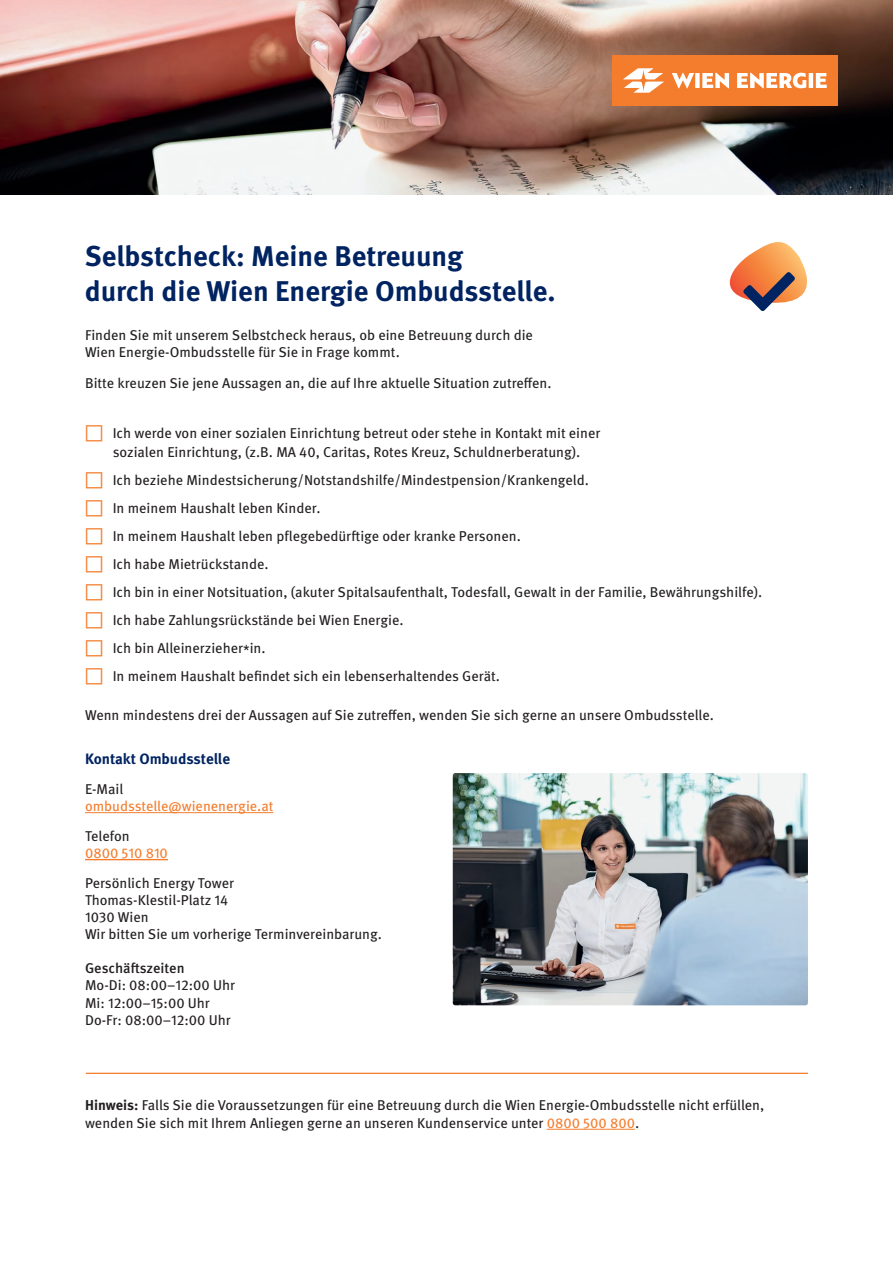
<style>
.page{position:relative;width:893px;height:1263px;background:#fff}
.page>*{position:absolute;margin:0;border:0;box-sizing:border-box;transform-origin:0 0}
.t1{font:700 28.5px/35.2px "Meta OT";color:#002361}
.t2{font:700 15px "Meta OT";letter-spacing:-.005em;color:#002361}
.t3{font:14.25px/17.1px "Meta OT";color:#231f20}
.t4{font:14.25px "Meta OT";color:#f47d2d}
.t5{font:500 14.25px "Meta OT";color:#231f20}
.s1{font-weight:300;font-size:21.75px;color:#f47d2d}
.s2{font-weight:700}
.s3{color:#f47d2d}
</style>
<div class="page">
<img style="left:0;top:0;width:893px;height:195px">
<img style="left:453px;top:773px;width:355px;height:232px">
<svg style="left:729px;top:242px;width:78px;height:69px"></svg>
<div style="left:612px;top:55px;width:226px;height:51px;background:#f47d2d"></div>
<svg style="left:623px;top:68px;width:204px;height:25px"></svg>
<hr style="left:547px;top:1129px;width:88px;height:1px;background:#f47d2d">
<hr style="left:86px;top:1073px;width:722px;height:1px;background:#f47d2d">
<hr style="left:85px;top:812px;width:188px;height:1px;background:#f47d2d">
<hr style="left:85px;top:859px;width:83px;height:1px;background:#f47d2d">
<h1 class="t1" style="left:85px;top:239px;width:472px">Selbstcheck: Meine Betreuung<br>durch die Wien Energie Ombudsstelle.</h1>
<p class="t3" style="left:85px;top:327px;width:449px">Finden Sie mit unserem Selbstcheck heraus, ob eine Betreuung durch die<br>Wien Energie-Ombudsstelle für Sie in Frage kommt.</p>
<p class="t3" style="left:85px;top:375px;width:468px">Bitte kreuzen Sie jene Aussagen an, die auf Ihre aktuelle Situation zutreffen.</p>
<p class="t3" style="left:85px;top:423px;width:517px;line-height:19.5px;text-align:center"><span class="s1">□</span> Ich werde von einer sozialen Einrichtung betreut oder stehe in Kontakt mit einer sozialen Einrichtung, (z.B. MA 40, Caritas, Rotes Kreuz, Schuldnerberatung).</p>
<p class="t3" style="left:85px;top:472px;width:505px"><span class="s1">□</span> Ich beziehe Mindestsicherung/Notstandshilfe/Mindestpension/Krankengeld.</p>
<p class="t3" style="left:85px;top:500px;width:237px"><span class="s1">□</span> In meinem Haushalt leben Kinder.</p>
<p class="t3" style="left:85px;top:528px;width:437px"><span class="s1">□</span> In meinem Haushalt leben pflegebedürftige oder kranke Personen.</p>
<p class="t3" style="left:85px;top:556px;width:185px"><span class="s1">□</span> Ich habe Mietrückstande.</p>
<p class="t3" style="left:85px;top:584px;width:679px"><span class="s1">□</span> Ich bin in einer Notsituation, (akuter Spitalsaufenthalt, Todesfall, Gewalt in der Familie, Bewährungshilfe).</p>
<p class="t3" style="left:85px;top:612px;width:320px"><span class="s1">□</span> Ich habe Zahlungsrückstände bei Wien Energie.</p>
<p class="t3" style="left:85px;top:640px;width:182px"><span class="s1">□</span> Ich bin Alleinerzieher*in.</p>
<p class="t3" style="left:85px;top:668px;width:416px"><span class="s1">□</span> In meinem Haushalt befindet sich ein lebenserhaltendes Gerät.</p>
<p class="t3" style="left:85px;top:707px;width:630px">Wenn mindestens drei der Aussagen auf Sie zutreffen, wenden Sie sich gerne an unsere Ombudsstelle.</p>
<p class="t2" style="left:85px;top:749px;width:147px">Kontakt Ombudsstelle</p>
<p class="t3" style="left:85px;top:780px;width:40px">E-Mail</p>
<p class="t4" style="left:85px;top:797px;width:190px">ombudsstelle@wienenergie.at</p>
<p class="t3" style="left:85px;top:827px;width:46px">Telefon</p>
<p class="t4" style="left:85px;top:844px;width:84px">0800 510 810</p>
<p class="t3" style="left:85px;top:874px;width:298px">Persönlich Energy Tower<br>Thomas-Klestil-Platz 14<br>1030 Wien<br>Wir bitten Sie um vorherige Terminvereinbarung.</p>
<p class="t5" style="left:85px;top:959px;width:101px">Geschäftszeiten</p>
<p class="t3" style="left:85px;top:977px;width:152px">Mo-Di: 08:00–12:00 Uhr<br>Mi: 12:00–15:00 Uhr<br>Do-Fr: 08:00–12:00 Uhr</p>
<p class="t3" style="left:85px;top:1097px;width:681px"><span class="s2">Hinweis:</span> Falls Sie die Voraussetzungen für eine Betreuung durch die Wien Energie-Ombudsstelle nicht erfüllen, wenden Sie sich mit Ihrem Anliegen gerne an unseren Kundenservice unter <span class="s3">0800 500 800</span>.</p>
</div>
